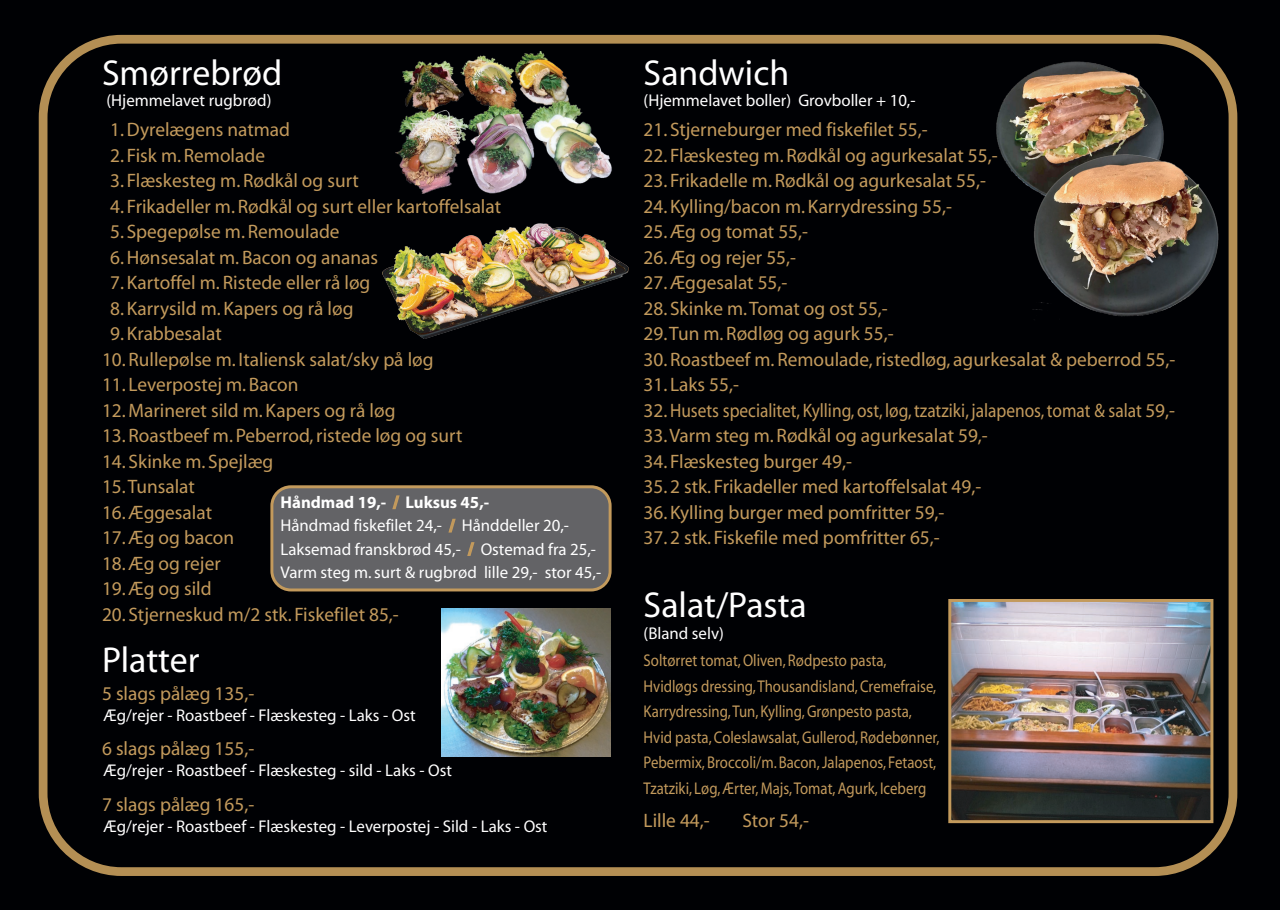
<style>
.page{position:relative;width:1280px;height:910px;background:#000104}
.page>*{position:absolute;margin:0;border:0;box-sizing:border-box;transform-origin:0 0}
.t1{font:36.15px "Myriad";color:#fff}
.t2{font:19.5px/25.5px "Myriad";color:#c39a5c}
.t3{font:16.95px/23.4px "Myriad";color:#fff}
.t4{font:16.95px/25.5px "Myriad";color:#c39a5c;scale:.87 1}
.s1{font-weight:700}
.s2{font-weight:700;color:#c39a5c}
</style>
<div class="page">
<div style="left:39px;top:35px;width:1198px;height:841px;border:9px solid #b48f54;border-radius:78px"></div>
<img style="left:996px;top:61px;width:168px;height:128px">
<img style="left:1032px;top:151px;width:187px;height:166px">
<div style="left:272px;top:487px;width:338px;height:103px;background:#636366;border-radius:19px"></div>
<div style="left:270px;top:485px;width:342px;height:106px;border:3px solid #c39a5c;border-radius:19px"></div>
<svg style="left:392px;top:495px;width:8px;height:15px"></svg>
<svg style="left:448px;top:518px;width:8px;height:15px"></svg>
<svg style="left:467px;top:542px;width:8px;height:14px"></svg>
<img style="left:952px;top:603px;width:257px;height:216px">
<div style="left:948px;top:599px;width:265px;height:224px;border:3px solid #c39a5c"></div>
<img style="left:395px;top:52px;width:217px;height:142px">
<img style="left:442px;top:608px;width:168px;height:148px">
<img style="left:382px;top:224px;width:246px;height:115px">
<h1 class="t1" style="left:102px;top:55px;width:182px">Smørrebrød</h1>
<p class="t3" style="left:107px;top:89px;width:166px">(Hjemmelavet rugbrød)</p>
<p class="t2" style="left:110px;top:118px;width:181px">1.Dyrelægens natmad</p>
<p class="t2" style="left:110px;top:143px;width:156px">2. Fisk m. Remolade</p>
<p class="t2" style="left:110px;top:169px;width:250px">3. Flæskesteg m. Rødkål og surt</p>
<p class="t2" style="left:110px;top:194px;width:392px">4. Frikadeller m. Rødkål og surt eller kartoffelsalat</p>
<p class="t2" style="left:110px;top:220px;width:231px">5. Spegepølse m. Remoulade</p>
<p class="t2" style="left:110px;top:245px;width:270px">6. Hønsesalat m. Bacon og ananas</p>
<p class="t2" style="left:110px;top:271px;width:262px">7. Kartoffel m. Ristede eller rå løg</p>
<p class="t2" style="left:110px;top:296px;width:245px">8. Karrysild m. Kapers og rå løg</p>
<p class="t2" style="left:110px;top:322px;width:113px">9. Krabbesalat</p>
<p class="t2" style="left:102px;top:347px;width:333px">10. Rullepølse m. Italiensk salat/sky på løg</p>
<p class="t2" style="left:102px;top:373px;width:198px">11. Leverpostej m. Bacon</p>
<p class="t2" style="left:102px;top:398px;width:295px">12. Marineret sild m. Kapers og rå løg</p>
<p class="t2" style="left:102px;top:424px;width:362px">13. Roastbeef m. Peberrod,ristede løg og surt</p>
<p class="t2" style="left:102px;top:449px;width:173px">14. Skinke m. Spejlæg<br>15.Tunsalat</p>
<p class="t2" style="left:102px;top:500px;width:112px">16. Æggesalat</p>
<p class="t2" style="left:102px;top:526px;width:134px">17. Æg og bacon</p>
<p class="t2" style="left:102px;top:551px;width:120px">18. Æg og rejer</p>
<p class="t2" style="left:102px;top:577px;width:111px">19. Æg og sild</p>
<p class="t2" style="left:102px;top:602px;width:298px">20. Stjerneskud m/2 stk. Fiskefilet 85,-</p>
<p class="t3" style="left:281px;top:491px;width:322px"><span class="s1">Håndmad 19,-</span> <span class="s2">/</span> <span class="s1">Luksus 45,-<br></span>Håndmad fiskefilet 24,- <span class="s2">/</span> Hånddeller 20,- Laksemad franskbrød 45,- <span class="s2">/</span> Ostemad fra 25,- Varm steg m. surt &amp; rugbrød lille 29,- stor 45,-</p>
<h1 class="t1" style="left:102px;top:641px;width:99px">Platter</h1>
<p class="t2" style="left:102px;top:682px;width:154px">5 slags pålæg 135,-</p>
<p class="t2" style="left:102px;top:737px;width:154px">6 slags pålæg 155,-</p>
<p class="t2" style="left:102px;top:792px;width:154px">7 slags pålæg 165,-</p>
<p class="t3" style="left:104px;top:705px;width:314px">Æg/rejer - Roastbeef - Flæskesteg - Laks - Ost</p>
<p class="t3" style="left:104px;top:759px;width:350px">Æg/rejer - Roastbeef - Flæskesteg - sild - Laks - Ost</p>
<p class="t3" style="left:104px;top:816px;width:445px">Æg/rejer - Roastbeef - Flæskesteg - Leverpostej - Sild - Laks - Ost</p>
<h1 class="t1" style="left:644px;top:55px;width:147px">Sandwich</h1>
<p class="t3" style="left:644px;top:89px;width:274px">(Hjemmelavet boller) Grovboller + 10,-</p>
<p class="t2" style="left:644px;top:118px;width:286px">21. Stjerneburger med fiskefilet 55,-</p>
<p class="t2" style="left:644px;top:143px;width:355px">22. Flæskesteg m. Rødkål og agurkesalat 55,-</p>
<p class="t2" style="left:644px;top:169px;width:344px">23. Frikadelle m. Rødkål og agurkesalat 55,-</p>
<p class="t2" style="left:644px;top:194px;width:310px">24. Kylling/bacon m. Karrydressing 55,-</p>
<p class="t2" style="left:644px;top:220px;width:166px">25. Æg og tomat 55,-</p>
<p class="t2" style="left:644px;top:245px;width:154px">26. Æg og rejer 55,-</p>
<p class="t2" style="left:644px;top:271px;width:145px">27. Æggesalat 55,-</p>
<p class="t2" style="left:644px;top:296px;width:252px">28. Skinke m.Tomat og ost 55,-<br>29.Tun m. Rødløg og agurk 55,-</p>
<p class="t2" style="left:644px;top:347px;width:533px">30. Roastbeef m. Remoulade,ristedløg, agurkesalat &amp; peberrod 55,-</p>
<p class="t2" style="left:644px;top:373px;width:533px">31. Laks 55,-<br>32.Husets specialitet, Kylling, ost, løg, tzatziki, jalapenos,tomat &amp; salat 59,-</p>
<p class="t2" style="left:644px;top:424px;width:346px">33. Varm steg m. Rødkål og agurkesalat 59,-</p>
<p class="t2" style="left:644px;top:449px;width:210px">34. Flæskesteg burger 49,-</p>
<p class="t2" style="left:644px;top:475px;width:339px">35. 2 stk. Frikadeller med kartoffelsalat 49,-</p>
<p class="t2" style="left:644px;top:500px;width:302px">36. Kylling burger med pomfritter 59,-</p>
<p class="t2" style="left:644px;top:526px;width:298px">37. 2 stk. Fiskefile med pomfritter 65,-</p>
<h1 class="t1" style="left:644px;top:587px;width:165px">Salat/Pasta</h1>
<p class="t3" style="left:644px;top:622px;width:82px">(Bland selv)</p>
<p class="t4" style="left:644px;top:649px;width:342px">Soltørret tomat,Oliven, Rødpesto pasta, Hvidløgs dressing,Thousandisland, Cremefraise, Karrydressing,Tun, Kylling,Grønpesto pasta, Hvid pasta,Coleslawsalat,Gullerod, Rødebønner, Pebermix, Broccoli/m. Bacon, Jalapenos, Fetaost, Tzatziki, Løg, Ærter, Majs,Tomat,Agurk, Iceberg</p>
<p class="t2" style="left:644px;top:809px;width:68px">Lille 44,-</p>
<p class="t2" style="left:742px;top:809px;width:68px">Stor 54,-</p>
</div>
